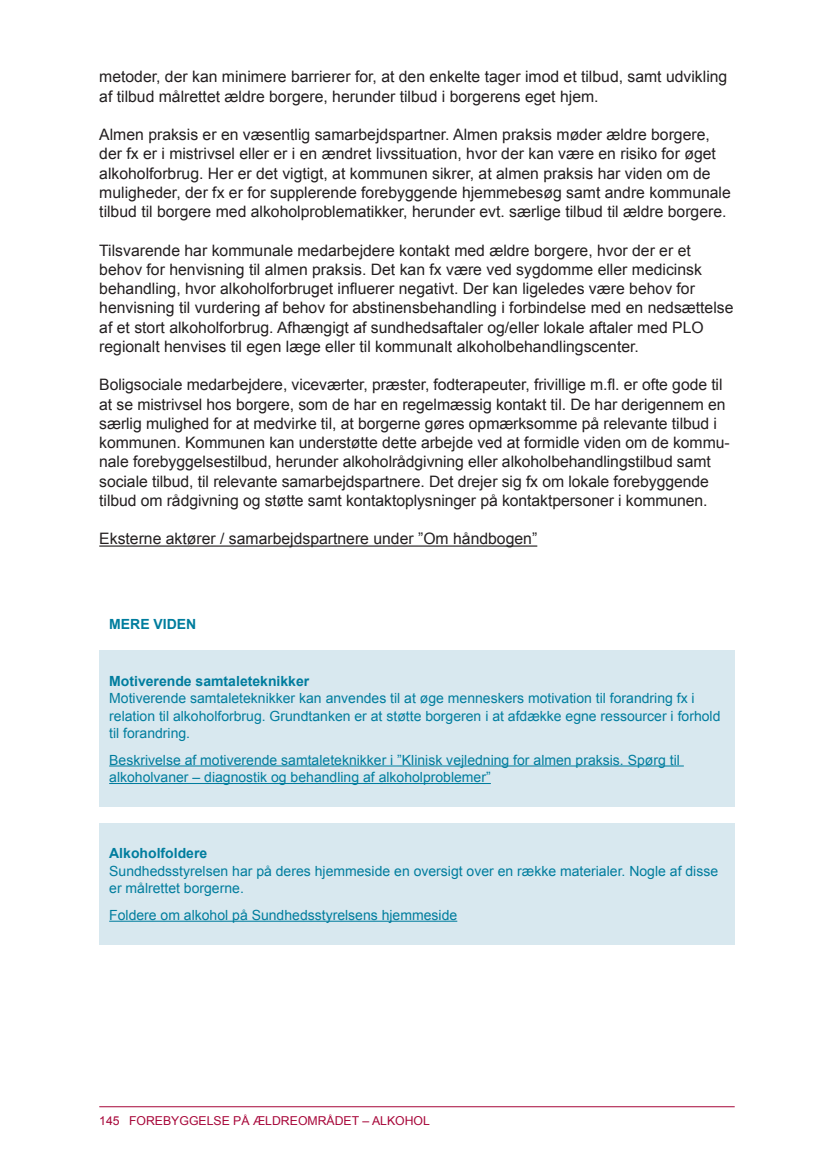
<style>
.page{position:relative;width:834px;height:1176px;background:#fff}
.page>*{position:absolute;margin:0;border:0;box-sizing:border-box;transform-origin:0 0}
.Brød{font:15.75px/19.2px "Arial";color:#231f20}
.Box_brød{font:14px/17.5px "Arial";color:#007d9e}
.Box_bold{font:700 14px "Arial";color:#007d9e}
.Box_tabel_figur_tite{font:700 14px "Arial";color:#007d9e}
.t1{font:12.25px "Arial";color:#a70639}
</style>
<div class="page">
<hr style="left:99px;top:1106px;width:635px;height:1px;background:#a70639">
<hr style="left:99px;top:545px;width:438px;height:1px;background:#231f20">
<div style="left:99px;top:651px;width:635px;height:156px;background:#d8e8ef"></div>
<hr style="left:109px;top:765px;width:574px;height:1px;background:#007d9e">
<hr style="left:109px;top:783px;width:381px;height:1px;background:#007d9e">
<div style="left:99px;top:823px;width:635px;height:121px;background:#d8e8ef"></div>
<hr style="left:109px;top:920px;width:348px;height:1px;background:#007d9e">
<p class="Brød" style="left:99px;top:67px;width:629px">metoder, der kan minimere barrierer for, at den enkelte tager imod et tilbud, samt udvikling af tilbud målrettet ældre borgere, herunder tilbud i borgerens eget hjem.</p>
<p class="Brød" style="left:99px;top:125px;width:633px">Almen praksis er en væsentlig samarbejdspartner. Almen praksis møder ældre borgere, der fx er i mistrivsel eller er i en ændret livssituation, hvor der kan være en risiko for øget alkoholforbrug. Her er det vigtigt, at kommunen sikrer, at almen praksis har viden om de muligheder, der fx er for supplerende forebyggende hjemmebesøg samt andre kommunale tilbud til borgere med alkoholproblematikker, herunder evt. særlige tilbud til ældre borgere.</p>
<p class="Brød" style="left:99px;top:240px;width:635px">Tilsvarende har kommunale medarbejdere kontakt med ældre borgere, hvor der er et behov for henvisning til almen praksis. Det kan fx være ved sygdomme eller medicinsk behandling, hvor alkoholforbruget influerer negativt. Der kan ligeledes være behov for henvisning til vurdering af behov for abstinensbehandling i forbindelse med en nedsættelse af et stort alkoholforbrug. Afhængigt af sundhedsaftaler og/eller lokale aftaler med PLO regionalt henvises til egen læge eller til kommunalt alkoholbehandlingscenter.</p>
<p class="Brød" style="left:99px;top:375px;width:631px">Boligsociale medarbejdere, viceværter, præster, fodterapeuter, frivillige m.fl. er ofte gode til at se mistrivsel hos borgere, som de har en regelmæssig kontakt til. De har derigennem en særlig mulighed for at medvirke til, at borgerne gøres opmærksomme på relevante tilbud i kommunen. Kommunen kan understøtte dette arbejde ved at formidle viden om de kommu&shy;nale forebyggelsestilbud, herunder alkoholrådgivning eller alkoholbehandlingstilbud samt sociale tilbud, til relevante samarbejdspartnere. Det drejer sig fx om lokale forebyggende tilbud om rådgivning og støtte samt kontaktoplysninger på kontaktpersoner i kommunen.</p>
<p class="Brød" style="left:99px;top:529px;width:439px">Eksterne aktører / samarbejdspartnere under ”Om håndbogen”</p>
<p class="Box_tabel_figur_tite" style="left:109px;top:615px;width:89px">MERE VIDEN</p>
<p class="Box_bold" style="left:109px;top:671px;width:201px">Motiverende samtaleteknikker</p>
<p class="Box_brød" style="left:109px;top:690px;width:612px">Motiverende samtaleteknikker kan anvendes til at øge menneskers motivation til forandring fx i relation til alkoholforbrug. Grundtanken er at støtte borgeren i at afdække egne ressourcer i forhold til forandring.</p>
<p class="Box_brød" style="left:109px;top:751px;width:572px">Beskrivelse af motiverende samtaleteknikker i ”Klinisk vejledning for almen praksis. Spørg til alkoholvaner – diagnostik og behandling af alkoholproblemer”</p>
<p class="Box_bold" style="left:109px;top:844px;width:100px">Alkoholfoldere</p>
<p class="Box_brød" style="left:109px;top:862px;width:610px">Sundhedsstyrelsen har på deres hjemmeside en oversigt over en række materialer. Nogle af disse er målrettet borgerne.</p>
<p class="Box_brød" style="left:109px;top:906px;width:349px">Foldere om alkohol på Sundhedsstyrelsens hjemmeside</p>
<p class="t1" style="left:99px;top:1113px;width:332px">145 FOREBYGGELSE PÅ ÆLDREOMRÅDET – ALKOHOL</p>
</div>
